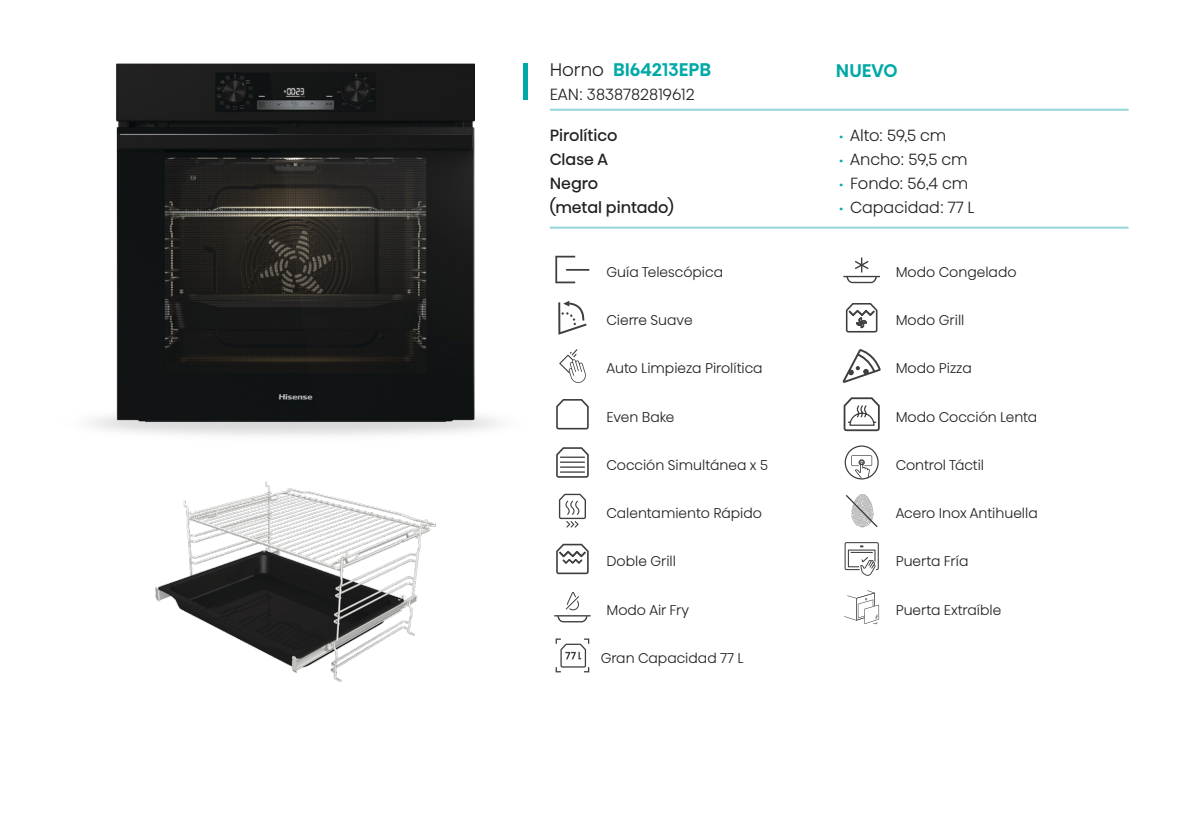
<style>
.page{position:relative;width:1191px;height:840px;background:#fff}
.page>*{position:absolute;margin:0;border:0;box-sizing:border-box;transform-origin:0 0}
.t1{font:500 18px "Hisense Alfabet";color:#00a9a7}
.t2{font:300 16px "Hisense Alfabet";color:#231f20}
.t3{font:16px/24px "Hisense Alfabet";color:#231f20}
.t4{font:300 14px "Hisense Alfabet";color:#231f20}
.s1{font-weight:300;color:#231f20}
.s2{font-size:12px;color:#00a9a7}
</style>
<div class="page">
<img style="left:90px;top:415px;width:409px;height:21px">
<div style="left:522px;top:63px;width:5px;height:36px;background:#00a9a7"></div>
<img style="left:116px;top:63px;width:359px;height:358px">
<img style="left:156px;top:481px;width:279px;height:200px">
<hr style="left:550px;top:109px;width:578px;height:2px;background:#92d5da">
<hr style="left:550px;top:226px;width:578px;height:2px;background:#92d5da">
<svg style="left:555px;top:255px;width:34px;height:28px"></svg>
<hr style="left:843px;top:276px;width:37px;height:1px;background:#3e3e3f">
<svg style="left:846px;top:257px;width:31px;height:26px"></svg>
<svg style="left:558px;top:300px;width:28px;height:34px"></svg>
<svg style="left:846px;top:303px;width:31px;height:29px"></svg>
<svg style="left:559px;top:349px;width:27px;height:34px"></svg>
<svg style="left:842px;top:349px;width:38px;height:33px"></svg>
<svg style="left:556px;top:399px;width:33px;height:30px"></svg>
<svg style="left:843px;top:397px;width:36px;height:34px"></svg>
<svg style="left:556px;top:447px;width:33px;height:30px"></svg>
<svg style="left:844px;top:445px;width:34px;height:34px"></svg>
<svg style="left:559px;top:493px;width:27px;height:34px"></svg>
<svg style="left:845px;top:494px;width:32px;height:33px"></svg>
<svg style="left:556px;top:543px;width:32px;height:31px"></svg>
<svg style="left:844px;top:542px;width:34px;height:33px"></svg>
<hr style="left:554px;top:614px;width:37px;height:2px;background:#3e3e3f">
<svg style="left:557px;top:592px;width:30px;height:30px"></svg>
<svg style="left:844px;top:590px;width:35px;height:33px"></svg>
<svg style="left:555px;top:638px;width:34px;height:34px"></svg>
<p class="t1" style="left:550px;top:57px;width:163px"><span class="s1">Horno</span> BI64213EPB</p>
<p class="t2" style="left:550px;top:80px;width:146px">EAN: 3838782819612</p>
<p class="t3" style="left:550px;top:121px;width:126px">Pirolítico<br>Clase A<br>Negro<br>(metal pintado)</p>
<p class="t2" style="left:839px;top:120px;width:109px"><span class="s2">•</span> Alto: 59,5 cm</p>
<p class="t1" style="left:836px;top:57px;width:63px">NUEVO</p>
<p class="t2" style="left:839px;top:144px;width:130px"><span class="s2">•</span> Ancho: 59,5 cm</p>
<p class="t2" style="left:839px;top:168px;width:131px"><span class="s2">•</span> Fondo: 56,4 cm</p>
<p class="t2" style="left:839px;top:192px;width:137px"><span class="s2">•</span> Capacidad: 77 L</p>
<p class="t4" style="left:606px;top:259px;width:118px">Guía Telescópica</p>
<p class="t4" style="left:895px;top:259px;width:122px">Modo Congelado</p>
<p class="t4" style="left:606px;top:307px;width:88px">Cierre Suave</p>
<p class="t4" style="left:895px;top:307px;width:70px">Modo Grill</p>
<p class="t4" style="left:606px;top:355px;width:158px">Auto Limpieza Pirolítica</p>
<p class="t4" style="left:895px;top:355px;width:78px">Modo Pizza</p>
<p class="t4" style="left:606px;top:403px;width:70px">Even Bake</p>
<p class="t4" style="left:895px;top:403px;width:143px">Modo Cocción Lenta</p>
<p class="t4" style="left:606px;top:451px;width:163px">Cocción Simultánea x 5</p>
<p class="t4" style="left:895px;top:451px;width:90px">Control Táctil</p>
<p class="t4" style="left:606px;top:500px;width:157px">Calentamiento Rápido</p>
<p class="t4" style="left:895px;top:500px;width:144px">Acero Inox Antihuella</p>
<p class="t4" style="left:606px;top:548px;width:71px">Doble Grill</p>
<p class="t4" style="left:895px;top:548px;width:74px">Puerta Fría</p>
<p class="t4" style="left:606px;top:596px;width:84px">Modo Air Fry</p>
<p class="t4" style="left:895px;top:596px;width:107px">Puerta Extraíble</p>
<p class="t4" style="left:601px;top:644px;width:144px">Gran Capacidad 77 L</p>
</div>
